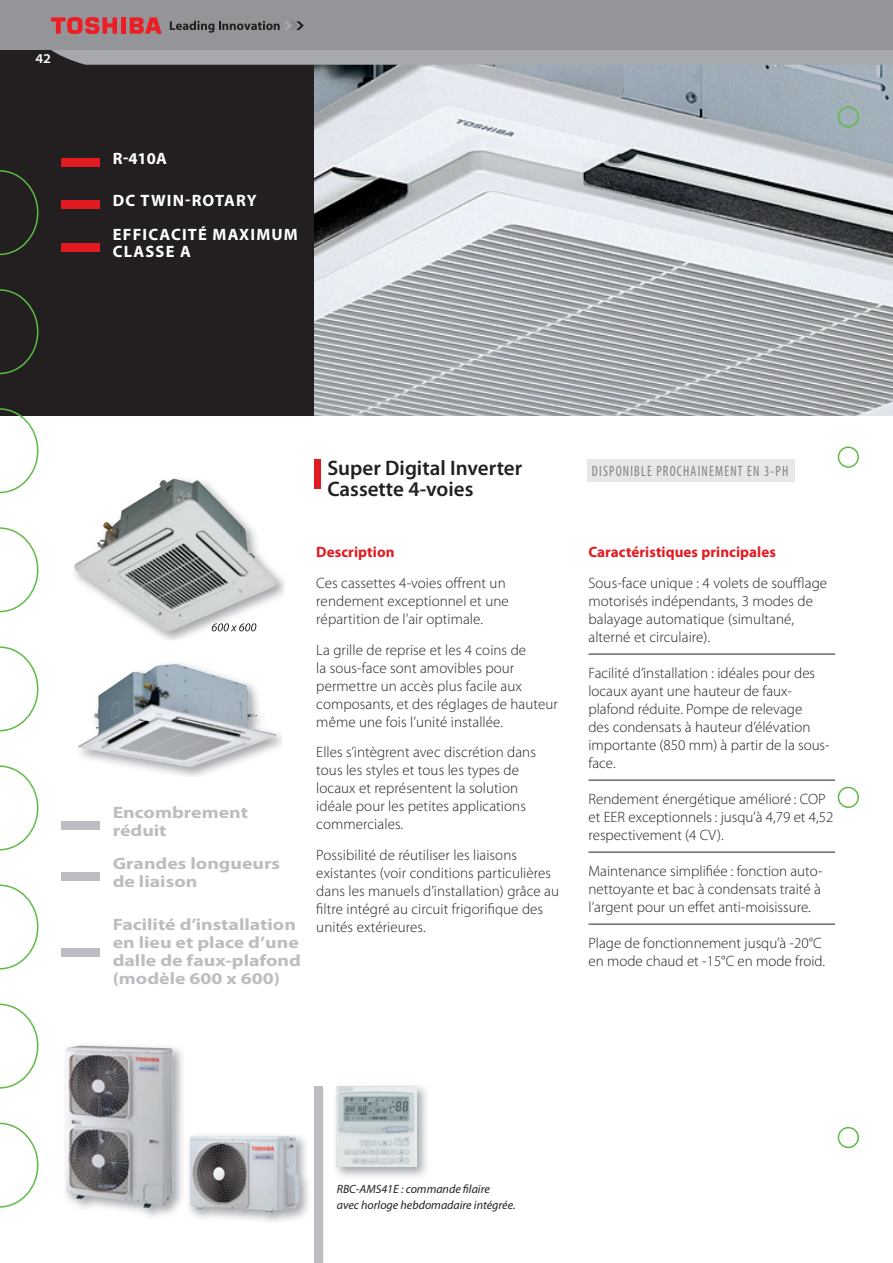
<style>
.page{position:relative;width:893px;height:1263px;background:#fff}
.page>*{position:absolute;margin:0;border:0;box-sizing:border-box;transform-origin:0 0}
.t1{font:600 21px/21px "Myriad Pro";color:#231f20}
.t2{font:700 16.5px/18px "Myriad Pro";color:#bcbdc0;scale:1.2 1}
.t3{font:700 16.5px/34.2px "Myriad Pro";letter-spacing:.07em;color:#fff}
.t4{font:300 15px/18px "Myriad Pro";letter-spacing:.005em;color:#231f20}
.t5{font:700 15px "Myriad Pro";letter-spacing:.005em;color:#e21a21}
.t6{font:condensed 15px "Myriad Pro";letter-spacing:.09em;color:#808285;scale:.9 1}
.t7{font:600 semi-expanded 13.5px "Myriad Pro";color:#fff}
.t8{font:italic 12px/15.3px "Myriad Pro";color:#231f20}
</style>
<div class="page">
<div style="left:0;top:0;width:893px;height:415px;background:#231f20"></div>
<svg style="left:315px;top:1086px;width:8px;height:177px"></svg>
<hr style="left:588px;top:654px;width:247px;height:1px;background:#231f20">
<hr style="left:588px;top:780px;width:247px;height:1px;background:#231f20">
<hr style="left:588px;top:852px;width:247px;height:1px;background:#231f20">
<hr style="left:588px;top:924px;width:247px;height:1px;background:#231f20">
<div style="left:61px;top:158px;width:39px;height:8px;background:#e21a21"></div>
<div style="left:61px;top:200px;width:39px;height:9px;background:#e21a21"></div>
<div style="left:61px;top:243px;width:39px;height:8px;background:#e21a21"></div>
<div style="left:61px;top:821px;width:39px;height:9px;background:#bcbdc0"></div>
<div style="left:61px;top:872px;width:39px;height:9px;background:#bcbdc0"></div>
<div style="left:61px;top:948px;width:39px;height:8px;background:#bcbdc0"></div>
<div style="left:315px;top:459px;width:6px;height:30px;background:#e21a21"></div>
<div style="left:587px;top:459px;width:207px;height:23px;background:#e6e7e9"></div>
<img style="left:315px;top:65px;width:578px;height:350px">
<img style="left:335px;top:1086px;width:92px;height:91px">
<img style="left:337px;top:1086px;width:80px;height:81px">
<img style="left:74px;top:478px;width:211px;height:162px">
<img style="left:212px;top:623px;width:44px;height:8px">
<img style="left:134px;top:479px;width:40px;height:24px">
<img style="left:78px;top:664px;width:199px;height:103px">
<img style="left:65px;top:1045px;width:118px;height:172px">
<img style="left:66px;top:1046px;width:107px;height:162px">
<img style="left:188px;top:1135px;width:121px;height:87px">
<img style="left:190px;top:1136px;width:109px;height:76px">
<svg style="left:0;top:0;width:893px;height:65px"></svg>
<div style="left:838px;top:106px;width:21px;height:22px;border:2px solid #5dbb46;border-radius:50%"></div>
<div style="left:838px;top:446px;width:21px;height:22px;border:2px solid #5dbb46;border-radius:50%"></div>
<div style="left:838px;top:787px;width:21px;height:21px;border:2px solid #5dbb46;border-radius:50%"></div>
<div style="left:838px;top:1127px;width:21px;height:21px;border:2px solid #5dbb46;border-radius:50%"></div>
<svg style="left:0;top:170px;width:38px;height:85px"></svg>
<svg style="left:0;top:289px;width:38px;height:85px"></svg>
<svg style="left:0;top:408px;width:38px;height:85px"></svg>
<svg style="left:0;top:527px;width:38px;height:85px"></svg>
<svg style="left:0;top:646px;width:38px;height:85px"></svg>
<svg style="left:0;top:765px;width:38px;height:85px"></svg>
<svg style="left:0;top:884px;width:38px;height:85px"></svg>
<svg style="left:0;top:1003px;width:38px;height:86px"></svg>
<svg style="left:0;top:1123px;width:38px;height:85px"></svg>
<p class="t7" style="left:35px;top:51px;width:17px">42</p>
<p class="t3" style="left:113px;top:140px;width:56px">R-410A</p>
<p class="t3" style="left:113px;top:183px;width:186px">DC TWIN-ROTARY<br>EFFICACITÉ MAXIMUM</p>
<p class="t3" style="left:113px;top:234px;width:80px">CLASSE A</p>
<h1 class="t1" style="left:327px;top:457px;width:196px">Super Digital Inverter<br>Cassette 4-voies</h1>
<p class="t6" style="left:592px;top:463px;width:220px">DISPONIBLE PROCHAINEMENT EN 3-PH</p>
<p class="t2" style="left:113px;top:803px;width:114px">Encombrement réduit</p>
<p class="t2" style="left:113px;top:854px;width:141px">Grandes longueurs de liaison</p>
<p class="t2" style="left:113px;top:914px;width:158px">Facilité d’installation en lieu et place d’une dalle de faux-plafond (modèle 600 x 600)</p>
<p class="t5" style="left:316px;top:542px;width:80px">Description</p>
<p class="t4" style="left:316px;top:574px;width:194px">Ces cassettes 4-voies offrent un rendement exceptionnel et une répartition de l’air optimale.</p>
<p class="t4" style="left:316px;top:640px;width:243px">La grille de reprise et les 4 coins de<br>la sous-face sont amovibles pour permettre un accès plus facile aux composants, et des réglages de hauteur même une fois l’unité installée.</p>
<p class="t4" style="left:316px;top:743px;width:221px">Elles s’intègrent avec discrétion dans tous les styles et tous les types de locaux et représentent la solution idéale pour les petites applications commerciales.</p>
<p class="t4" style="left:316px;top:846px;width:244px">Possibilité de réutiliser les liaisons existantes (voir conditions particulières dans les manuels d’installation) grâce au filtre intégré au circuit frigorifique des unités extérieures.</p>
<p class="t5" style="left:588px;top:542px;width:189px">Caractéristiques principales</p>
<p class="t4" style="left:588px;top:574px;width:240px">Sous-face unique : 4 volets de soufflage motorisés indépendants, 3 modes de balayage automatique (simultané, alterné et circulaire).</p>
<p class="t4" style="left:588px;top:664px;width:243px">Facilité d’installation : idéales pour des locaux ayant une hauteur de faux&shy;plafond réduite. Pompe de relevage<br>des condensats à hauteur d’élévation importante (850 mm) à partir de la sous&shy;face.</p>
<p class="t4" style="left:588px;top:790px;width:246px">Rendement énergétique amélioré : COP et EER exceptionnels : jusqu’à 4,79 et 4,52 respectivement (4 CV).</p>
<p class="t4" style="left:588px;top:862px;width:235px;text-align:justify">Maintenance simplifiée : fonction auto&shy;nettoyante et bac à condensats traité à l’argent pour un effet anti-moisissure.</p>
<p class="t4" style="left:588px;top:934px;width:238px">Plage de fonctionnement jusqu’à -20°C en mode chaud et -15°C en mode froid.</p>
<p class="t8" style="left:337px;top:1181px;width:180px">RBC-AMS41E : commande filaire<br>avec horloge hebdomadaire intégrée.</p>
</div>
